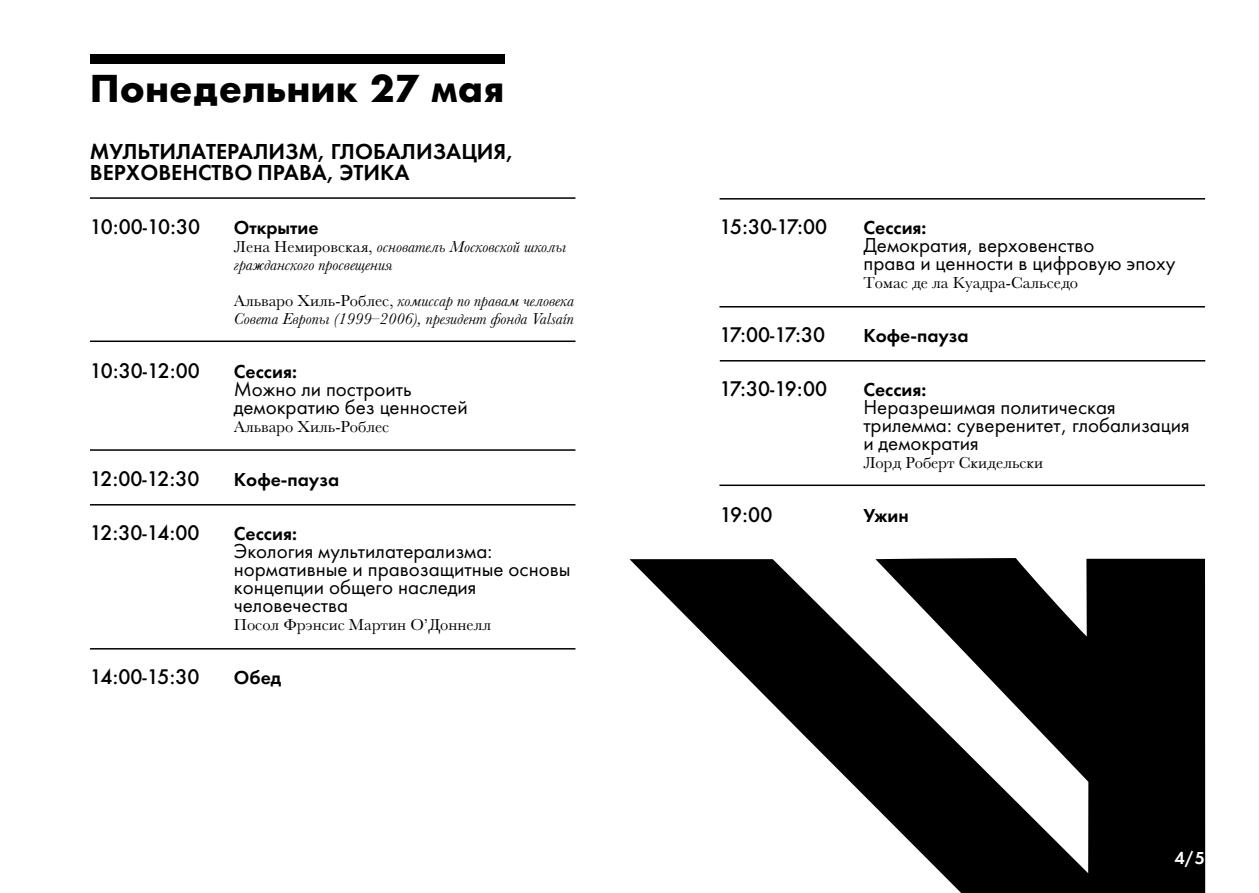
<style>
.page{position:relative;width:1259px;height:893px;background:#fff}
.page>*{position:absolute;margin:0;border:0;box-sizing:border-box;transform-origin:0 0}
.t1{font:700 36px "Futura";color:#000}
.t2{font:22.5px/21px "Futura Demi C";color:#000}
.t3{font:21px/18px "Futura Book C";color:#000}
.t4{font:500 19.5px "Futura";letter-spacing:-.03em;color:#000}
.t5{font:19.5px "Futura Demi C";color:#000}
.t6{font:18px "Futura Demi C";color:#fff}
.t7{font:italic 16.5px/18px "Baskerville";color:#000}
.t8{font:16.5px "Baskerville";color:#000}
.s1{font-style:normal}
</style>
<div class="page">
<div style="left:90px;top:54px;width:414px;height:10px;background:#000"></div>
<hr style="left:90px;top:197px;width:485px;height:2px;background:#000">
<hr style="left:719px;top:198px;width:486px;height:2px;background:#000">
<hr style="left:90px;top:341px;width:485px;height:1px;background:#000">
<hr style="left:720px;top:360px;width:485px;height:2px;background:#000">
<hr style="left:719px;top:485px;width:486px;height:1px;background:#000">
<hr style="left:90px;top:449px;width:485px;height:2px;background:#000">
<hr style="left:719px;top:306px;width:486px;height:2px;background:#000">
<hr style="left:90px;top:648px;width:485px;height:2px;background:#000">
<hr style="left:90px;top:504px;width:485px;height:2px;background:#000">
<svg style="left:629px;top:558px;width:576px;height:335px;fill:#000"></svg>
<h1 class="t1" style="left:90px;top:64px;width:416px">Понедельник 27 мая</h1>
<p class="t2" style="left:90px;top:142px;width:425px">МУЛЬТИЛАТЕРАЛИЗМ, ГЛОБАЛИЗАЦИЯ,<br>ВЕРХОВЕНСТВО ПРАВА, ЭТИКА</p>
<p class="t4" style="left:90px;top:214px;width:112px">10:00-10:30</p>
<p class="t4" style="left:719px;top:214px;width:109px">15:30-17:00</p>
<p class="t5" style="left:234px;top:219px;width:86px">Открытие</p>
<p class="t7" style="left:234px;top:238px;width:334px"><span class="s1">Лена Немировская,</span> основатель Московской школы гражданского просвещения</p>
<p class="t7" style="left:234px;top:292px;width:342px"><span class="s1">Альваро Хиль-Роблес,</span> комиссар по правам человека<br>Совета Европы (1999–2006), президент фонда Valsaín</p>
<p class="t4" style="left:719px;top:322px;width:107px">17:00-17:30</p>
<p class="t4" style="left:90px;top:358px;width:111px">10:30-12:00</p>
<p class="t5" style="left:234px;top:363px;width:65px">Сессия:</p>
<p class="t3" style="left:234px;top:382px;width:235px">Можно ли построить демократию без ценностей</p>
<p class="t8" style="left:234px;top:417px;width:157px">Альваро Хиль-Роблес</p>
<p class="t4" style="left:719px;top:376px;width:109px">17:30-19:00</p>
<p class="t4" style="left:90px;top:466px;width:111px">12:00-12:30</p>
<p class="t5" style="left:234px;top:471px;width:107px">Кофе-пауза</p>
<p class="t4" style="left:90px;top:520px;width:111px">12:30-14:00</p>
<p class="t5" style="left:234px;top:525px;width:65px">Сессия:</p>
<p class="t3" style="left:234px;top:544px;width:338px">Экология мультилатерализма: нормативные и правозащитные основы концепции общего наследия человечества</p>
<p class="t8" style="left:234px;top:615px;width:259px">Посол Фрэнсис Мартин О’Доннелл</p>
<p class="t4" style="left:720px;top:502px;width:54px">19:00</p>
<p class="t4" style="left:90px;top:664px;width:111px">14:00-15:30</p>
<p class="t5" style="left:234px;top:669px;width:49px">Обед</p>
<p class="t5" style="left:863px;top:219px;width:65px">Сессия:</p>
<p class="t3" style="left:863px;top:238px;width:313px">Демократия, верховенство<br>права и ценности в цифровую эпоху</p>
<p class="t8" style="left:863px;top:273px;width:216px">Томас де ла Куадра-Сальседо</p>
<p class="t5" style="left:863px;top:327px;width:107px">Кофе-пауза</p>
<p class="t5" style="left:863px;top:381px;width:65px">Сессия:</p>
<p class="t3" style="left:863px;top:400px;width:328px">Неразрешимая политическая трилемма: суверенитет, глобализация и демократия</p>
<p class="t8" style="left:863px;top:453px;width:181px">Лорд Роберт Скидельски</p>
<p class="t5" style="left:863px;top:507px;width:47px">Ужин</p>
<p class="t6" style="left:1174px;top:851px;width:32px">4/5</p>
</div>
